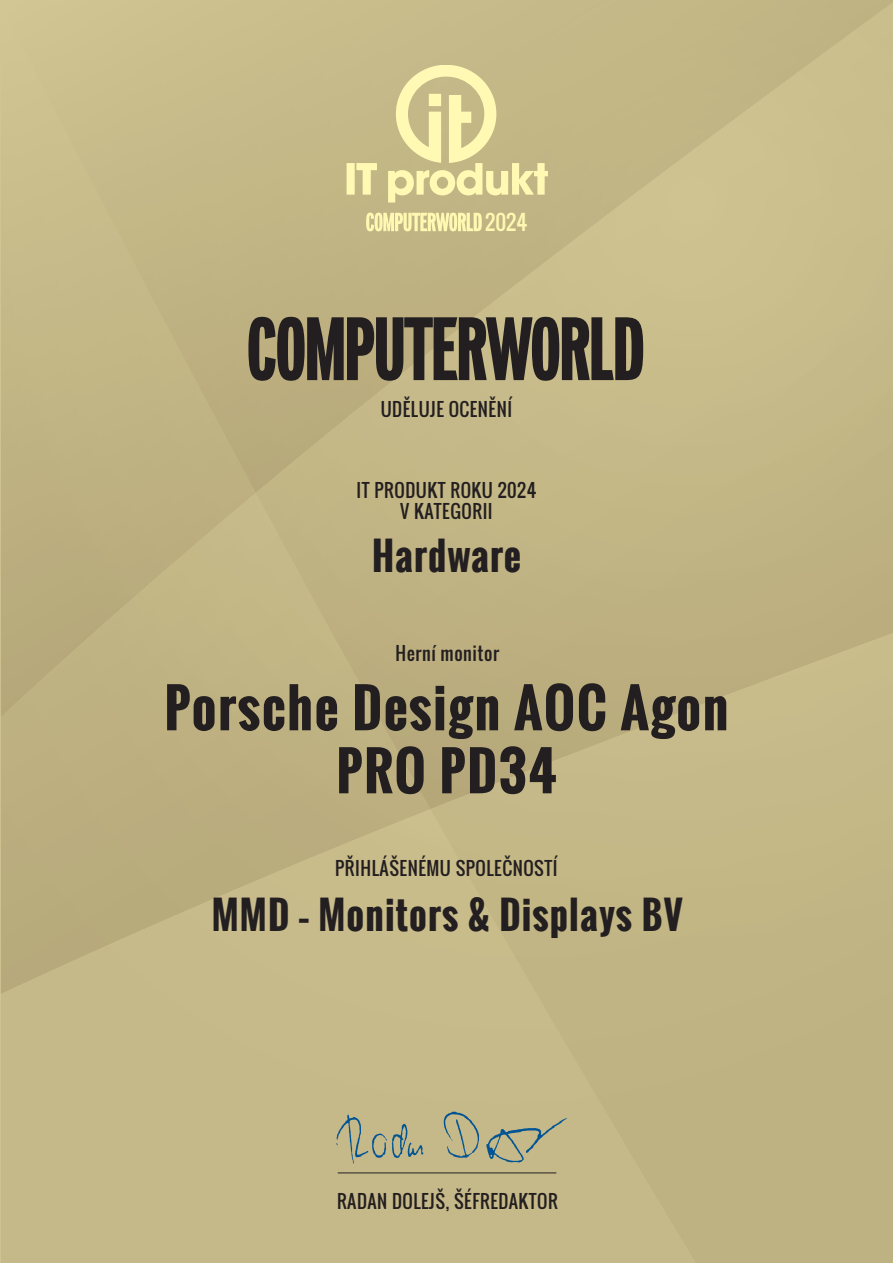
<style>
.page{position:relative;width:893px;height:1263px;background:#fff}
.page>*{position:absolute;margin:0;border:0;box-sizing:border-box;transform-origin:0 0}
.t1{font:700 52.5px/63px "Oswald";letter-spacing:.03em;color:#231f20;text-align:center}
.t2{font:700 37.5px "Oswald";letter-spacing:.03em;color:#231f20}
.t3{font:20.4px "Oswald";color:#fff8b2}
.t4{font:18px/21.6px "Oswald";letter-spacing:.03em;color:#231f20;text-align:center}
</style>
<div class="page">
<hr style="left:0;top:0;width:1px;height:1263px;background:#d2c694">
<div style="left:72px;top:144px;width:611px;height:101px;background:#c4b786"></div>
<div style="left:124px;top:244px;width:399px;height:100px;background:#bfb282"></div>
<div style="left:176px;top:343px;width:186px;height:101px;background:#bcae7f"></div>
<div style="left:189px;top:493px;width:96px;height:383px;background:#bfb282"></div>
<div style="left:92px;top:549px;width:98px;height:374px;background:#bcae7f"></div>
<div style="left:44px;top:633px;width:49px;height:338px;background:#bbad7e"></div>
<div style="left:1px;top:676px;width:44px;height:295px;background:#bbad7e"></div>
<img style="left:576px;top:156px;width:108px;height:592px">
<div style="left:362px;top:381px;width:55px;height:405px;background:#c0b383"></div>
<img style="left:256px;top:404px;width:107px;height:203px">
<div style="left:317px;top:606px;width:46px;height:84px;background:#c1b484"></div>
<img style="left:266px;top:809px;width:216px;height:454px">
<div style="left:482px;top:950px;width:54px;height:313px;background:#c7ba8a"></div>
<div style="left:536px;top:1003px;width:54px;height:260px;background:#c6b989"></div>
<div style="left:586px;top:689px;width:157px;height:526px;background:#c1b484"></div>
<img style="left:430px;top:748px;width:157px;height:202px">
<div style="left:510px;top:949px;width:77px;height:54px;background:#c1b484"></div>
<div style="left:541px;top:1001px;width:46px;height:79px;background:#c2b685"></div>
<div style="left:666px;top:1214px;width:77px;height:49px;background:#bfb282"></div>
<img style="left:396px;top:65px;width:100px;height:98px">
<img style="left:347px;top:163px;width:201px;height:39px">
<img style="left:486px;top:207px;width:37px;height:19px">
<svg style="left:248px;top:317px;width:395px;height:64px;background:#585142"></svg>
<svg style="left:366px;top:207px;width:120px;height:24px;background:#dfd59a"></svg>
<hr style="left:338px;top:1173px;width:218px;height:1px;background:#231f20">
<img style="left:323px;top:1098px;width:247px;height:74px">
<p class="t3" style="left:485px;top:207px;width:43px">2024</p>
<p class="t4" style="left:381px;top:399px;width:133px">UDĚLUJE OCENĚNÍ</p>
<p class="t4" style="left:357px;top:479px;width:181px">IT PRODUKT ROKU 2024<br>V KATEGORII</p>
<h2 class="t2" style="left:372px;top:528px;width:150px">Hardware</h2>
<p class="t4" style="left:396px;top:642px;width:105px">Herní monitor</p>
<h1 class="t1" style="left:164px;top:677px;width:566px">Porsche Design AOC Agon<br>PRO PD34</h1>
<p class="t4" style="left:335px;top:858px;width:224px">PŘIHLÁŠENÉMU SPOLEČNOSTÍ</p>
<h2 class="t2" style="left:212px;top:887px;width:472px">MMD – Monitors &amp; Displays BV</h2>
<p class="t4" style="left:337px;top:1190px;width:222px">RADAN DOLEJŠ, ŠÉFREDAKTOR</p>
</div>
